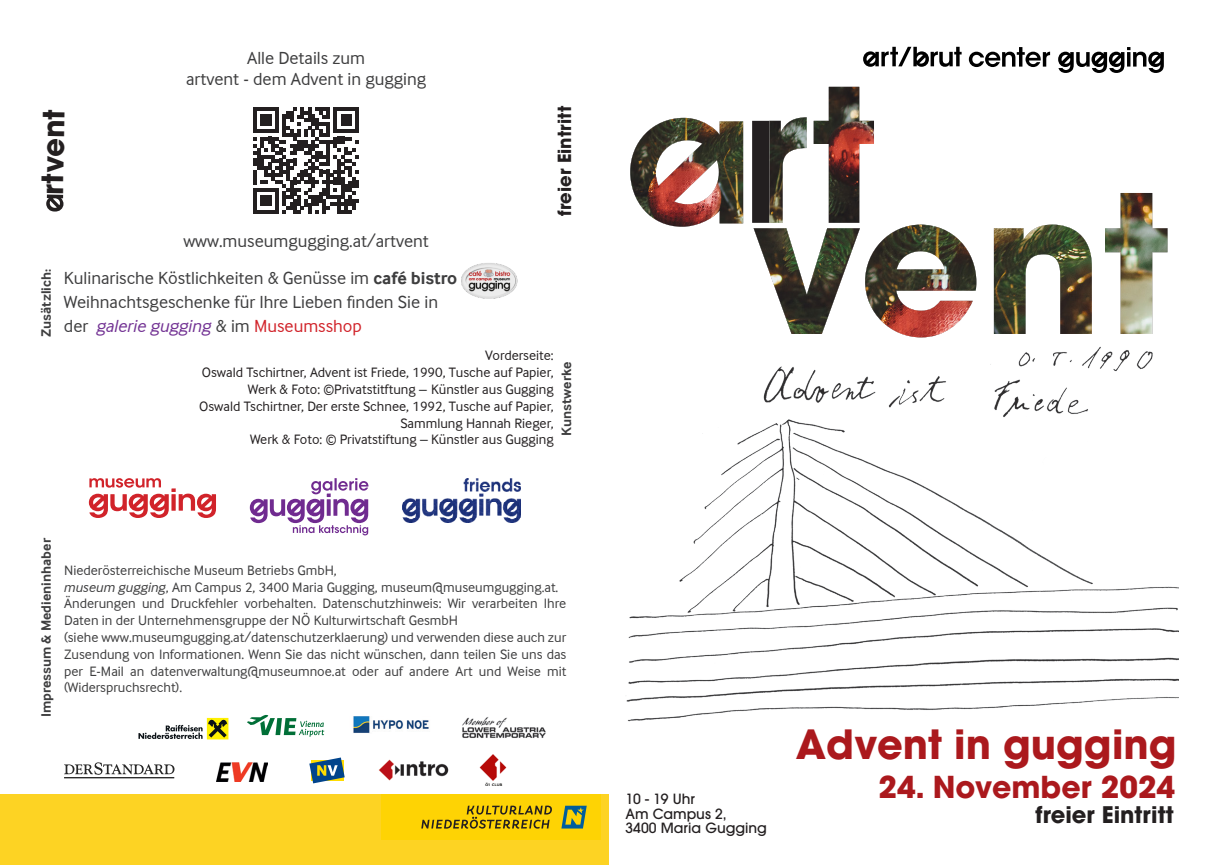
<style>
.page{position:relative;width:1214px;height:865px;background:#fff}
.page>*{position:absolute;margin:0;border:0;box-sizing:border-box;transform-origin:0 0}
.t1{font:700 40px "ITC Avant Garde Pro";color:#ab191d}
.t2{font:700 30px "ITC Avant Garde Pro";color:#ab191d}
.t3{font:700 29.2px "ITC Avant Garde Pro";color:#231f20}
.t4{font:700 22.6px "ITC Avant Garde Pro";color:#231f20}
.t5{font:18px/24px "Inter Face Da Ma";color:#3e3e3f}
.t6{font:700 18px "ITC Avant Garde Pro";color:#231f20}
.t7{font:14px/16.8px "Inter Face Da Ma";color:#3e3e3f}
.t8{font:14px "Inter Face Da Ma";color:#231f20}
.t9{font:700 14px "Inter Face Da Ma";color:#3e3e3f}
.t10{font:500 14px "ITC Avant Garde Pro";color:#231f20}
.s1{font-weight:700}
.s2{font-style:italic;color:#733394}
.s3{color:#d1232a}
.s4{color:#3e3e3f}
.s5{font-style:italic}
</style>
<div class="page">
<div style="left:0;top:794px;width:608px;height:71px;background:#fdd323"></div>
<svg style="left:138px;top:725px;width:64px;height:14px"></svg>
<svg style="left:207px;top:718px;width:21px;height:21px"></svg>
<svg style="left:208px;top:719px;width:19px;height:18px"></svg>
<img style="left:479px;top:755px;width:28px;height:30px">
<svg style="left:64px;top:762px;width:110px;height:16px"></svg>
<img style="left:216px;top:762px;width:51px;height:19px">
<img style="left:353px;top:716px;width:76px;height:17px">
<img style="left:462px;top:717px;width:84px;height:21px">
<img style="left:379px;top:759px;width:70px;height:22px">
<svg style="left:309px;top:757px;width:35px;height:26px"></svg>
<svg style="left:247px;top:715px;width:77px;height:21px"></svg>
<svg style="left:253px;top:107px;width:106px;height:106px"></svg>
<div style="left:381px;top:794px;width:219px;height:45px;background:#fed304"></div>
<svg style="left:561px;top:805px;width:25px;height:23px"></svg>
<svg style="left:421px;top:805px;width:131px;height:23px"></svg>
<img style="left:462px;top:263px;width:56px;height:35px">
<svg style="left:250px;top:478px;width:118px;height:57px"></svg>
<img style="left:402px;top:478px;width:118px;height:44px">
<svg style="left:89px;top:478px;width:127px;height:40px"></svg>
<img style="left:626px;top:346px;width:552px;height:376px">
<svg style="left:863px;top:47px;width:300px;height:26px"></svg>
<svg style="left:46px;top:194px;width:17px;height:18px"></svg>
<svg style="left:752px;top:120px;width:17px;height:103px"></svg>
<img style="left:769px;top:87px;width:104px;height:106px">
<img style="left:753px;top:193px;width:414px;height:144px">
<img style="left:630px;top:118px;width:113px;height:109px">
<p class="t3" style="left:33px;top:194px;width:87px;rotate:-89deg">rtvent</p>
<p class="t5" style="left:247px;top:46px;width:119px">Alle Details zum</p>
<p class="t5" style="left:186px;top:67px;width:241px">artvent - dem Advent in gugging</p>
<p class="t5" style="left:183px;top:228px;width:247px">www.museumgugging.at/artvent</p>
<p class="t9" style="left:38px;top:337px;width:69px;rotate:-90deg">Zusätzlich:</p>
<p class="t5" style="left:64px;top:266px;width:395px">Kulinarische Köstlichkeiten &amp; Genüsse im <span class="s1">café bistro</span></p>
<p class="t5" style="left:64px;top:290px;width:375px">Weihnachtsgeschenke für Ihre Lieben finden Sie in der <span class="s2">galerie gugging</span> &amp; im <span class="s3">Museumsshop</span></p>
<p class="t6" style="left:552px;top:216px;width:111px;rotate:-90deg">freier Eintritt</p>
<p class="t8" style="left:485px;top:348px;width:70px">Vorderseite:</p>
<p class="t8" style="left:202px;top:364px;width:353px">Oswald Tschirtner, Advent ist Friede, 1990, Tusche auf Papier,</p>
<p class="t8" style="left:248px;top:381px;width:307px">Werk &amp; Foto: ©Privatstitftung <span class="s4">–</span> Künstler aus Gugging</p>
<p class="t8" style="left:199px;top:398px;width:356px">Oswald Tschirtner, Der erste Schnee, 1992, Tusche auf Papier,</p>
<p class="t8" style="left:400px;top:415px;width:155px">Sammlung Hannah Rieger,</p>
<p class="t8" style="left:250px;top:432px;width:305px">Werk &amp; Foto: © Privatstiftung <span class="s4">–</span> Künstler aus Gugging</p>
<p class="t9" style="left:558px;top:436px;width:76px;rotate:-90deg">Kunstwerke</p>
<p class="t9" style="left:38px;top:717px;width:180px;rotate:-90deg">Impressum &amp; Medieninhaber</p>
<p class="t7" style="left:64px;top:561px;width:495px">Niederösterreichische Museum Betriebs GmbH,<br><span class="s5">museum gugging</span>, Am Campus 2, 3400 Maria Gugging, museum@museumgugging.at.</p>
<p class="t7" style="left:64px;top:595px;width:503px">Änderungen und Druckfehler vorbehalten. Datenschutzhinweis: Wir verarbeiten Ihre<br>Daten in der Unternehmensgruppe der NÖ Kulturwirtschaft GesmbH</p>
<p class="t7" style="left:64px;top:628px;width:503px;text-align:justify">(siehe www.museumgugging.at/datenschutzerklaerung) und verwenden diese auch zur Zusendung von Informationen. Wenn Sie das nicht wünschen, dann teilen Sie uns das per E-Mail an datenverwaltung@museumnoe.at oder auf andere Art und Weise mit (Widerspruchsrecht).</p>
<p class="t10" style="left:625px;top:790px;width:71px">10 - 19 Uhr</p>
<p class="t10" style="left:625px;top:804px;width:103px">Am Campus 2,</p>
<p class="t10" style="left:625px;top:819px;width:143px">3400 Maria Gugging</p>
<p class="t1" style="left:795px;top:717px;width:382px">Advent in gugging</p>
<p class="t2" style="left:878px;top:767px;width:298px">24. November 2024</p>
<p class="t4" style="left:1035px;top:799px;width:140px">freier Eintritt</p>
</div>
